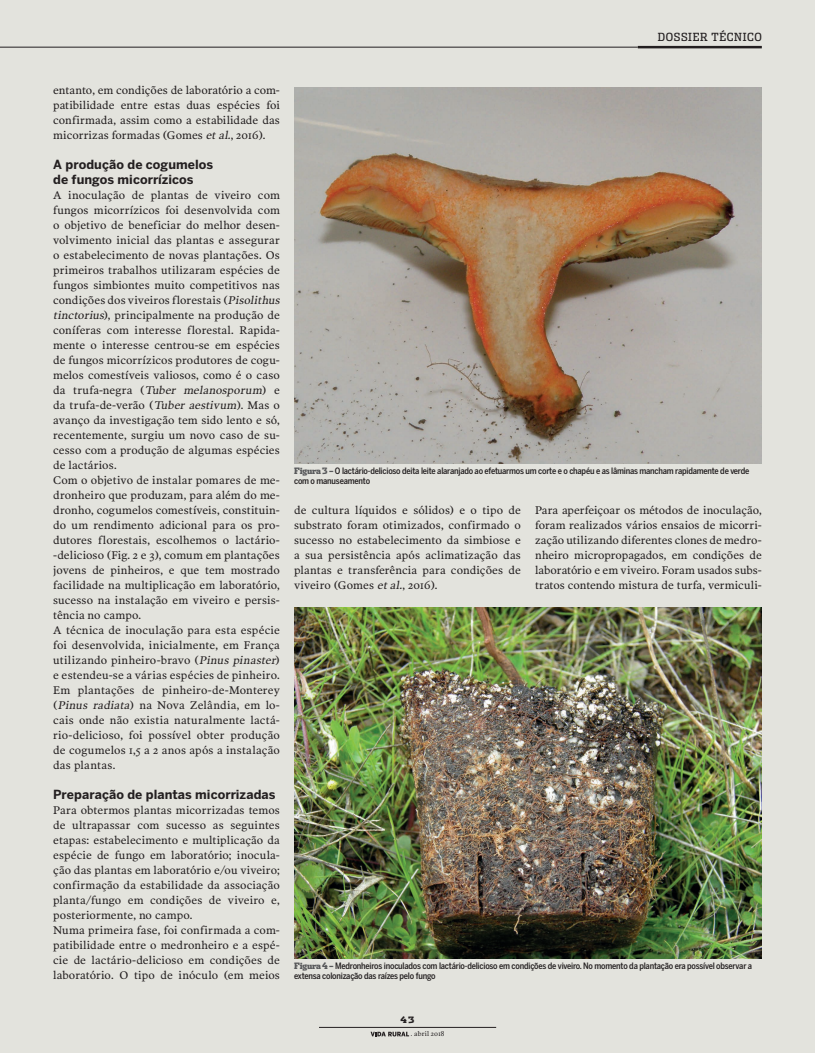
<style>
.page{position:relative;width:815px;height:1053px;background:#fff}
.page>*{position:absolute;margin:0;border:0;box-sizing:border-box;transform-origin:0 0}
.t1{font:700 12.5px/15px "Benton Sans";letter-spacing:.005em;color:#231f20}
.t2{font:11.25px/15px "Poynter Text Roman Two";letter-spacing:.01em;color:#231f20;text-align:justify}
.t3{font:11.25px "Dispatch Cond";letter-spacing:.055em;color:#231f20}
.t4{font:500 8.75px/10.5px "Benton Sans Cond";letter-spacing:-.02em;color:#231f20}
.t5{font:900 8.75px "Dispatch";color:#231f20}
.t6{font:6.75px "Poynter Text Roman Two";letter-spacing:.025em;color:#231f20}
.s1{font-style:italic}
.s2{font-family:"Dispatch Cond";font-weight:900;color:#57585a}
</style>
<div class="page">
<div style="left:0;top:0;width:815px;height:1052px;background:#e3e3dd"></div>
<hr style="left:0;top:47px;width:638px;height:1px;background:#231f20">
<hr style="left:638px;top:46px;width:124px;height:2px;background:#231f20">
<svg style="left:371px;top:1031px;width:38px;height:5px"></svg>
<hr style="left:319px;top:1027px;width:177px;height:1px;background:#231f20">
<img style="left:294px;top:87px;width:468px;height:376px">
<img style="left:294px;top:607px;width:468px;height:351px">
<p class="t3" style="left:658px;top:30px;width:105px">DOSSIER TÉCNICO</p>
<p class="t2" style="left:53px;top:82px;width:228px">entanto, em condições de laboratório a com&shy;patibilidade entre estas duas espécies foi confirmada, assim como a estabilidade das micorrizas formadas (Gomes <span class="s1">etal.</span>, 2016).</p>
<p class="t1" style="left:53px;top:157px;width:162px">A produção de cogumelos de fungos micorrízicos</p>
<p class="t2" style="left:53px;top:187px;width:231px;text-align:left">A inoculação de plantas de viveiro com fungos micorrízicos foi desenvolvida com o objetivo de beneficiar do melhor desen&shy;volvimento inicial das plantas e assegurar o estabelecimento de novas plantações. Os primeiros trabalhos utilizaram espécies de fungos simbiontes muito competitivos nas condições dos viveiros florestais (<span class="s1">Pisolithus tinctorius</span>), principalmente na produção de coníferas com interesse florestal. Rapida&shy;mente o interesse centrou-se em espécies de fungos micorrízicos produtores de cogu&shy;melos comestíveis valiosos, como é o caso d a t r u fa - n e g r a ( <span class="s1">Tuber melanosporum</span>) e da trufa-de-verão (<span class="s1">Tuber aestivum</span>). Mas o avanço da investigação tem sido lento e só, recentemente, surgiu um novo caso de su&shy;cesso com a produção de algumas espécies de lactários.<br>Com o objetivo de instalar pomares de me&shy;dronheiro que produzam, para além do me&shy;dronho, cogumelos comestíveis, constituin&shy;do um rendimento adicional para os pro&shy;dutores florestais, escolhemos o lactário--delicioso (Fig. 2 e 3), comum em plantações jovens de pinheiros, e que tem mostrado facilidade na multiplicação em laboratório, sucesso na instalação em viveiro e persis&shy;tência no campo.<br>A técnica de inoculação para esta espécie foi desenvolvida, inicialmente, em França utilizando pinheiro-bravo (<span class="s1">Pinus pinaster</span>) e estendeu-se a várias espécies de pinheiro.<br>Em plantações de pinheiro-de-Monterey (<span class="s1">Pinus radiata</span>) na Nova Zelândia, em lo&shy;cais onde não existia naturalmente lactá&shy;rio-delicioso, foi possível obter produção de cogumelos 1,5 a 2 anos após a instalação das plantas.</p>
<p class="t1" style="left:53px;top:787px;width:224px">Preparação de plantas micorrizadas</p>
<p class="t2" style="left:53px;top:802px;width:228px;text-align:left">Para obtermos plantas micorrizadas temos de ultrapassar com sucesso as seguintes etapas: estabelecimento e multiplicação da espécie de fungo em laboratório; inocula&shy;ção das plantas em laboratório e/ou viveiro; confirmação da estabilidade da associação planta/fungo em condições de viveiro e, posteriormente, no campo.<br>Numa primeira fase, foi confirmada a com&shy;patibilidade entre o medronheiro e a espé&shy;cie de lactário-delicioso em condições de laboratório. O tipo de inóculo (em meios</p>
<p class="t4" style="left:294px;top:465px;width:457px"><span class="s2">Figura 3 –</span> O lactário-delicioso deita leite alaranjado ao efetuarmos um corte e o chapéu e as lâminas mancham rapidamente de verde com o manuseamento</p>
<p class="t2" style="left:294px;top:502px;width:228px">de cultura líquidos e sólidos) e o tipo de substrato foram otimizados, confirmado o sucesso no estabelecimento da simbiose e a sua persistência após aclimatização das plantas e transferência para condições de viveiro (Gomes <span class="s1">etal.</span>, 2016).</p>
<p class="t2" style="left:535px;top:502px;width:228px">Para aperfeiçoar os métodos de inoculação, foram realizados vários ensaios de micorri&shy;zação utilizando diferentes clones de medro&shy;nheiro micropropagados, em condições de laboratório e em viveiro. Foram usados subs&shy;tratos contendo mistura de turfa, vermiculi-</p>
<p class="t4" style="left:294px;top:960px;width:460px"><span class="s2">Figura 4 –</span> Medronheiros inoculados com lactário-delicioso em condições de viveiro. No momento da plantação era possível observar a extensa colonização das raízes pelo fungo</p>
<p class="t5" style="left:400px;top:1013px;width:16px">43</p>
<p class="t6" style="left:411px;top:1029px;width:35px">. abril 2018</p>
</div>
